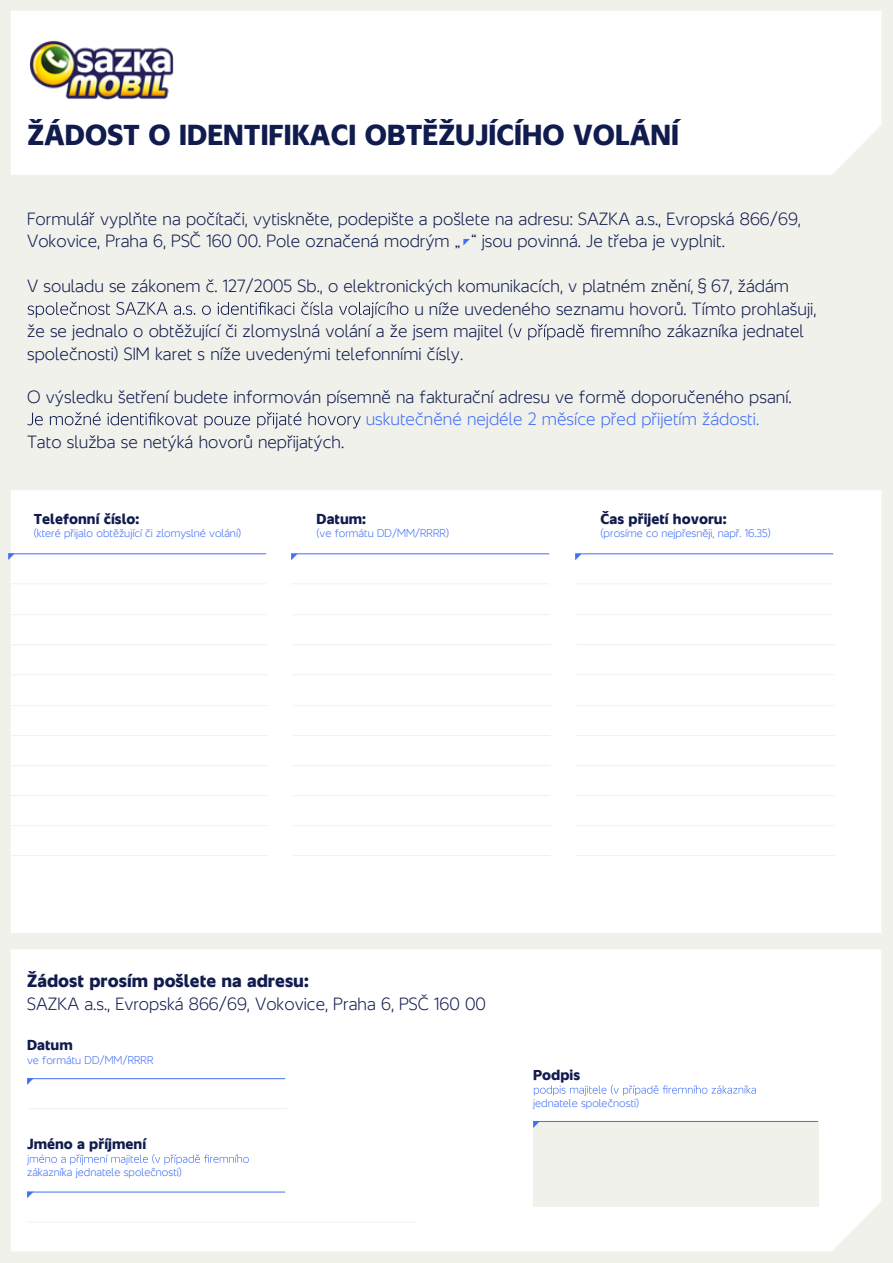
<style>
.page{position:relative;width:893px;height:1263px;background:#f1f1ec}
.page>*{position:absolute;margin:0;border:0;box-sizing:border-box;transform-origin:0 0}
.t1{font:700 27px "Sazka Sans";color:#111c4e}
.t2{font:300 16.5px/22.5px "Sazka Sans";color:#111c4e}
.t3{font:300 16.5px "Sazka Sans";color:#436ff6}
.t4{font:700 16.5px "Sazka Sans";color:#111c4e}
.t5{font:700 13.5px "Sazka Sans";color:#111c4e}
.t6{font:300 10.5px "Sazka Sans";color:#436ff6}
</style>
<div class="page">
<div style="left:11px;top:949px;width:870px;height:302px;background:#fff"></div>
<div style="left:11px;top:11px;width:870px;height:164px;background:#fff"></div>
<svg style="left:28px;top:302px;width:380px;height:16px"></svg>
<svg style="left:513px;top:324px;width:85px;height:16px"></svg>
<svg style="left:27px;top:412px;width:334px;height:16px"></svg>
<div style="left:11px;top:490px;width:870px;height:443px;background:#fff"></div>
<hr style="left:8px;top:553px;width:258px;height:1px;background:#436ff6">
<hr style="left:291px;top:553px;width:258px;height:1px;background:#436ff6">
<hr style="left:575px;top:553px;width:258px;height:1px;background:#436ff6">
<hr style="left:8px;top:583px;width:258px;height:1px;background:#f1f1ec">
<hr style="left:291px;top:583px;width:258px;height:1px;background:#f1f1ec">
<hr style="left:575px;top:583px;width:258px;height:1px;background:#f1f1ec">
<hr style="left:8px;top:614px;width:258px;height:1px;background:#f1f1ec">
<hr style="left:292px;top:614px;width:258px;height:1px;background:#f1f1ec">
<hr style="left:575px;top:614px;width:258px;height:1px;background:#f1f1ec">
<hr style="left:10px;top:644px;width:258px;height:1px;background:#f1f1ec">
<hr style="left:293px;top:644px;width:258px;height:1px;background:#f1f1ec">
<hr style="left:577px;top:644px;width:258px;height:1px;background:#f1f1ec">
<hr style="left:10px;top:674px;width:258px;height:1px;background:#f1f1ec">
<hr style="left:293px;top:674px;width:258px;height:1px;background:#f1f1ec">
<hr style="left:577px;top:674px;width:258px;height:1px;background:#f1f1ec">
<hr style="left:10px;top:705px;width:258px;height:1px;background:#f1f1ec">
<hr style="left:294px;top:705px;width:258px;height:1px;background:#f1f1ec">
<hr style="left:577px;top:705px;width:258px;height:1px;background:#f1f1ec">
<hr style="left:10px;top:735px;width:258px;height:1px;background:#f1f1ec">
<hr style="left:293px;top:735px;width:258px;height:1px;background:#f1f1ec">
<hr style="left:577px;top:735px;width:258px;height:1px;background:#f1f1ec">
<hr style="left:10px;top:765px;width:258px;height:1px;background:#f1f1ec">
<hr style="left:293px;top:765px;width:258px;height:1px;background:#f1f1ec">
<hr style="left:577px;top:765px;width:258px;height:1px;background:#f1f1ec">
<svg style="left:8px;top:553px;width:7px;height:7px"></svg>
<svg style="left:291px;top:554px;width:6px;height:6px"></svg>
<svg style="left:575px;top:554px;width:7px;height:6px"></svg>
<hr style="left:10px;top:795px;width:258px;height:1px;background:#f1f1ec">
<hr style="left:293px;top:795px;width:258px;height:1px;background:#f1f1ec">
<hr style="left:577px;top:795px;width:258px;height:1px;background:#f1f1ec">
<hr style="left:10px;top:825px;width:258px;height:1px;background:#f1f1ec">
<hr style="left:293px;top:825px;width:258px;height:1px;background:#f1f1ec">
<hr style="left:577px;top:825px;width:258px;height:1px;background:#f1f1ec">
<hr style="left:10px;top:855px;width:258px;height:1px;background:#f1f1ec">
<hr style="left:293px;top:855px;width:258px;height:1px;background:#f1f1ec">
<hr style="left:577px;top:855px;width:258px;height:1px;background:#f1f1ec">
<svg style="left:463px;top:239px;width:7px;height:7px"></svg>
<hr style="left:29px;top:1108px;width:258px;height:1px;background:#f1f1ec">
<hr style="left:27px;top:1078px;width:258px;height:1px;background:#436ff6">
<svg style="left:27px;top:1078px;width:7px;height:7px"></svg>
<svg style="left:27px;top:1154px;width:222px;height:11px;background:#e2e9fd"></svg>
<hr style="left:27px;top:1222px;width:390px;height:1px;background:#f1f1ec">
<hr style="left:27px;top:1192px;width:258px;height:1px;background:#436ff6">
<svg style="left:27px;top:1192px;width:7px;height:6px"></svg>
<svg style="left:534px;top:1085px;width:222px;height:11px;background:#e2e8fd"></svg>
<div style="left:533px;top:1121px;width:285px;height:86px;background:#f1f1ec"></div>
<hr style="left:533px;top:1121px;width:285px;height:1px;background:#436ff6">
<svg style="left:533px;top:1122px;width:6px;height:6px"></svg>
<img style="left:17px;top:27px;width:169px;height:86px">
<h1 class="t1" style="left:27px;top:117px;width:653px">ŽÁDOST O IDENTIFIKACI OBTĚŽUJÍCÍHO VOLÁNÍ</h1>
<p class="t2" style="left:27px;top:207px;width:775px">Formulář vyplňte na počítači, vytiskněte, podepište a pošlete na adresu: SAZKA a.s., Evropská 866/69,<br>Vokovice, Praha 6, PSČ 160 00. Pole označená modrým „ “ jsou povinná. Je třeba je vyplnit.</p>
<p class="t2" style="left:27px;top:274px;width:763px">V souladu se zákonem č. 127/2005 Sb., o elektronických komunikacích, v platném znění, § 67, žádám</p>
<p class="t2" style="left:414px;top:297px;width:403px">u níže uvedeného seznamu hovorů. Tímto prohlašuji,</p>
<p class="t2" style="left:27px;top:319px;width:487px">že se jednalo o obtěžující či zlomyslná volání a že jsem majitel (</p>
<p class="t2" style="left:599px;top:319px;width:206px">remního zákazníka jednatel</p>
<p class="t2" style="left:27px;top:342px;width:438px">společnosti) SIM karet s níže uvedenými telefonními čísly.</p>
<p class="t2" style="left:27px;top:385px;width:766px">O výsledku šetření budete informován písemně na fakturační adresu ve formě doporučeného psaní.</p>
<p class="t3" style="left:366px;top:409px;width:395px">uskutečněné nejdéle 2 měsíce před přijetím žádosti.</p>
<p class="t2" style="left:27px;top:430px;width:319px">Tato služba se netýká hovorů nepřijatých.</p>
<p class="t5" style="left:34px;top:510px;width:107px">Telefonní číslo:</p>
<p class="t6" style="left:34px;top:527px;width:209px">(které přijalo obtěžující či zlomyslné volání)</p>
<p class="t5" style="left:317px;top:510px;width:51px">Datum:</p>
<p class="t6" style="left:317px;top:527px;width:134px">(ve formátu DD/MM/RRRR)</p>
<p class="t5" style="left:601px;top:510px;width:127px">Čas přijetí hovoru:</p>
<p class="t6" style="left:601px;top:527px;width:172px">(prosíme co nejpřesněji, např. 16.35)</p>
<p class="t4" style="left:27px;top:970px;width:283px">Žádost prosím pošlete na adresu:</p>
<p class="t2" style="left:27px;top:992px;width:460px">SAZKA a.s., Evropská 866/69, Vokovice, Praha 6, PSČ 160 00</p>
<p class="t5" style="left:27px;top:1036px;width:47px">Datum</p>
<p class="t6" style="left:27px;top:1053px;width:128px">ve formátu DD/MM/RRRR</p>
<p class="t5" style="left:27px;top:1135px;width:121px">Jméno a příjmení</p>
<p class="t6" style="left:27px;top:1166px;width:156px">zákazníka jednatele společnosti)</p>
<p class="t5" style="left:533px;top:1066px;width:49px">Podpis</p>
<p class="t6" style="left:533px;top:1097px;width:108px">jednatele společnosti)</p>
</div>
